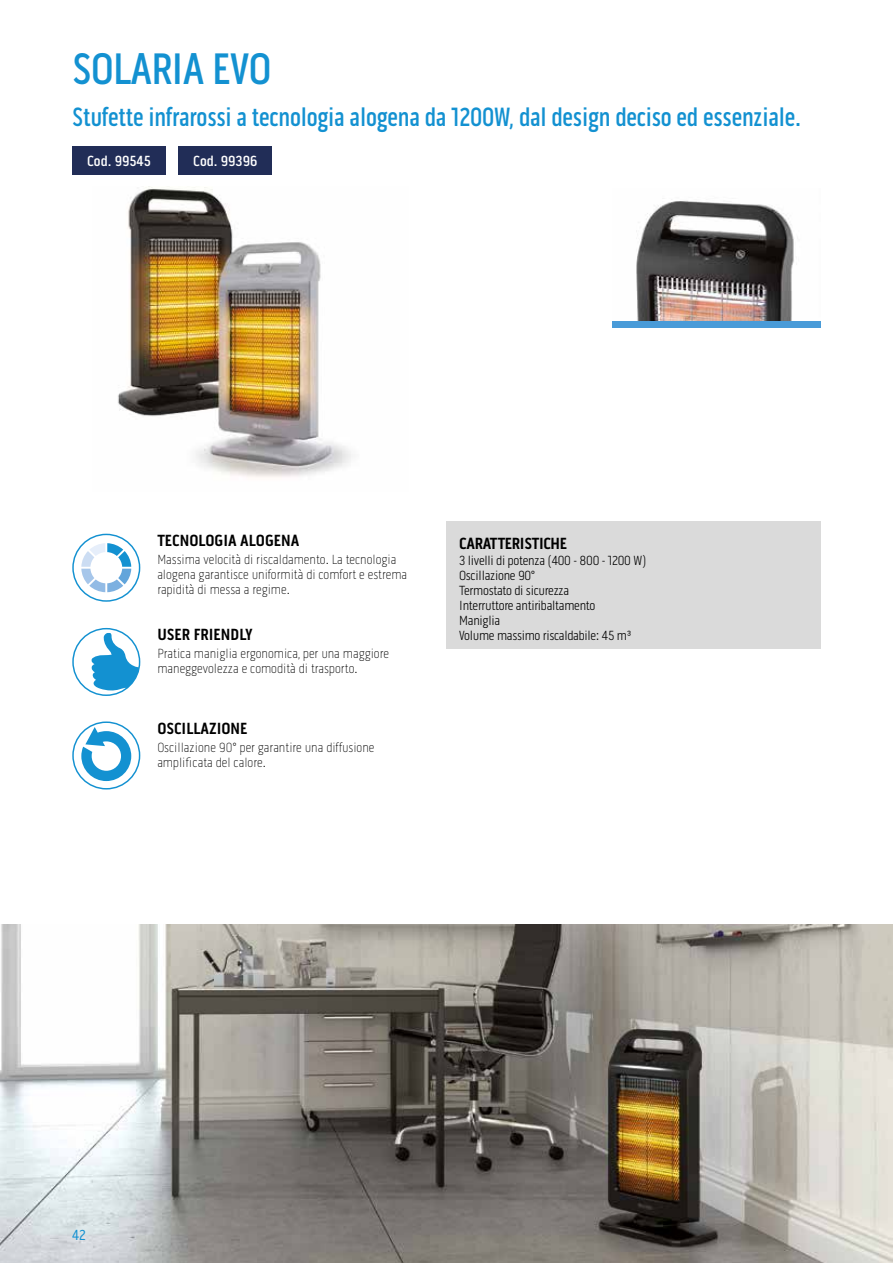
<style>
.page{position:relative;width:893px;height:1263px;background:#fff}
.page>*{position:absolute;margin:0;border:0;box-sizing:border-box;transform-origin:0 0}
.t1{font:500 45px "Pill Gothic 300 mg";letter-spacing:-.02em;color:#1391d1;scale:.95 1}
.t2{font:500 27px "Pill Gothic 300 mg";letter-spacing:-.01em;color:#1391d1;scale:.9 1}
.t3{font:700 16.5px "Pill Gothic 300 mg";color:#000}
.t4{font:700 16.5px "Pill Gothic 300 mg";letter-spacing:-.02em;color:#000}
.t5{font:500 15px "Pill Gothic 300 mg";color:#fff}
.t6{font:15px "Pill Gothic 300 mg";color:#1391d1}
.t7{font:100 13.5px/15px "Pill Gothic 300 mg";color:#000}
.t8{font:300 13.5px/15px "Pill Gothic 300 mg";letter-spacing:-.02em;color:#000}
</style>
<div class="page">
<div style="left:72px;top:534px;width:68px;height:68px;border:1px solid #1391d1;border-radius:50%"></div>
<svg style="left:81px;top:543px;width:50px;height:49px"></svg>
<svg style="left:91px;top:633px;width:48px;height:58px"></svg>
<div style="left:72px;top:628px;width:68px;height:68px;border:1px solid #1391d1;border-radius:50%"></div>
<div style="left:72px;top:721px;width:68px;height:68px;border:1px solid #1391d1;border-radius:50%"></div>
<svg style="left:81px;top:727px;width:50px;height:54px"></svg>
<div style="left:446px;top:521px;width:375px;height:128px;background:#dadada"></div>
<img style="left:118px;top:187px;width:233px;height:290px">
<img style="left:636px;top:201px;width:158px;height:120px">
<div style="left:612px;top:321px;width:209px;height:7px;background:#499bd8"></div>
<img style="left:0;top:925px;width:893px;height:338px">
<div style="left:72px;top:146px;width:94px;height:28px;background:#212d57"></div>
<div style="left:179px;top:146px;width:93px;height:28px;background:#212d57"></div>
<h1 class="t1" style="left:72px;top:43px;width:211px">SOLARIA EVO</h1>
<h2 class="t2" style="left:72px;top:101px;width:811px">Stufette infrarossi a tecnologia alogena da 1200W, dal design deciso ed essenziale.</h2>
<p class="t5" style="left:87px;top:152px;width:65px">Cod. 99545</p>
<p class="t5" style="left:193px;top:152px;width:66px">Cod. 99396</p>
<p class="t3" style="left:157px;top:530px;width:143px">TECNOLOGIA ALOGENA</p>
<p class="t7" style="left:157px;top:552px;width:251px">Massima velocità di riscaldamento. La tecnologia alogena garantisce uniformità di comfort e estrema rapidità di messa a regime.</p>
<p class="t3" style="left:157px;top:625px;width:97px">USER FRIENDLY</p>
<p class="t7" style="left:157px;top:646px;width:233px">Pratica maniglia ergonomica, per una maggiore maneggevolezza e comodità di trasporto.</p>
<p class="t3" style="left:157px;top:718px;width:92px">OSCILLAZIONE</p>
<p class="t7" style="left:157px;top:740px;width:219px">Oscillazione 90° per garantire una diffusione amplificata del calore.</p>
<p class="t4" style="left:459px;top:533px;width:109px">CARATTERISTICHE</p>
<p class="t8" style="left:459px;top:553px;width:189px">3 livelli di potenza (400 - 800 - 1200 W)<br>Oscillazione 90°<br>Termostato di sicurezza<br>Interruttore antiribaltamento<br>Maniglia<br>Volume massimo riscaldabile: 45 m³</p>
<p class="t6" style="left:72px;top:1226px;width:15px">42</p>
</div>
